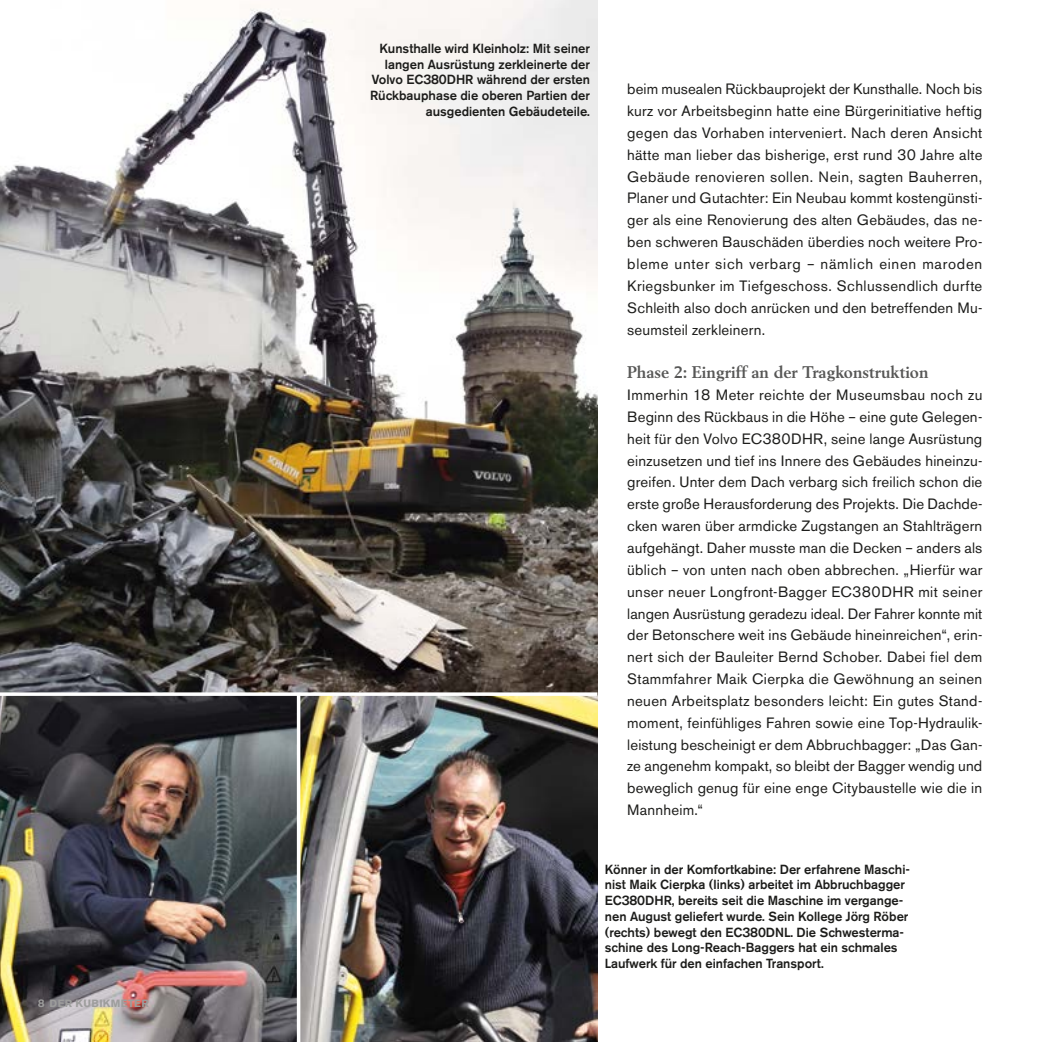
<style>
.page{position:relative;width:1042px;height:1042px;background:#fff}
.page>*{position:absolute;margin:0;border:0;box-sizing:border-box;transform-origin:0 0}
.t1{font:700 16.62px "Volvo Serif Pro";color:#575756}
.t2{font:14.88px/21.9px "Volvo Sans Pro";letter-spacing:.015em;color:#1d1d1b;text-align:justify}
.t3{font:500 13.12px/15.8px "Volvo Sans Pro";color:#1d1d1b}
.t4{font:700 10.5px "Volvo Sans Pro";letter-spacing:.04em;color:#9d9d9c}
</style>
<div class="page">
<img style="left:0;top:0;width:597px;height:1042px">
<svg style="left:0;top:692px;width:597px;height:4px"></svg>
<hr style="left:297px;top:694px;width:3px;height:348px;background:#fff">
<p class="t4" style="left:38px;top:997px;width:113px">8 DER KUBIKMETER</p>
<p class="t3" style="left:370px;top:40px;width:221px;text-align:right">Kunsthalle wird Kleinholz: Mit seiner langen Ausrüstung zerkleinerte der Volvo EC380DHR während der ersten Rückbauphase die oberen Partien der ausgedienten Gebäudeteile.</p>
<p class="t2" style="left:627px;top:78px;width:357px">beim musealen Rückbauprojekt der Kunsthalle. Noch bis kurz vor Arbeitsbeginn hatte eine Bürgerinitiative heftig gegen das Vorhaben interveniert. Nach deren Ansicht hätte man lieber das bisherige, erst rund 30 Jahre alte Gebäude renovieren sollen. Nein, sagten Bauherren, Planer und Gutachter: Ein Neubau kommt kostengünsti&shy;ger als eine Renovierung des alten Gebäudes, das ne&shy;ben schweren Bauschäden überdies noch weitere Pro&shy;bleme unter sich verbarg – nämlich einen maroden Kriegsbunker im Tiefgeschoss. Schlussendlich durfte Schleith also doch anrücken und den betreffenden Mu&shy;seumsteil zerkleinern.</p>
<p class="t1" style="left:627px;top:363px;width:303px">Phase 2: Eingriff an der Tragkonstruktion</p>
<p class="t2" style="left:627px;top:384px;width:357px">Immerhin 18 Meter reichte der Museumsbau noch zu Beginn des Rückbaus in die Höhe – eine gute Gelegen&shy;heit für den Volvo EC380DHR, seine lange Ausrüstung einzusetzen und tief ins Innere des Gebäudes hineinzu&shy;greifen. Unter dem Dach verbarg sich freilich schon die erste große Herausforderung des Projekts. Die Dachde&shy;cken waren über armdicke Zugstangen an Stahlträgern aufgehängt. Daher musste man die Decken – anders als üblich – von unten nach oben abbrechen. „Hierfür war unser neuer Longfront-Bagger EC380DHR mit seiner langen Ausrüstung geradezu ideal. Der Fahrer konnte mit der Betonschere weit ins Gebäude hineinreichen“, erin&shy;nert sich der Bauleiter Bernd Schober. Dabei fiel dem Stammfahrer Maik Cierpka die Gewöhnung an seinen neuen Arbeitsplatz besonders leicht: Ein gutes Stand&shy;moment, feinfühliges Fahren sowie eine Top-Hydraulik&shy;leistung bescheinigt er dem Abbruchbagger: „Das Gan&shy;ze angenehm kompakt, so bleibt der Bagger wendig und beweglich genug für eine enge Citybaustelle wie die in Mannheim.“</p>
<p class="t3" style="left:605px;top:861px;width:307px">Könner in der Komfortkabine: Der erfahrene Maschi&shy;nist Maik Cierpka (links) arbeitet im Abbruchbagger EC380DHR, bereits seit die Maschine im vergange&shy;nen August geliefert wurde. Sein Kollege Jörg Röber (rechts) bewegt den EC380DNL. Die Schwesterma&shy;schine des Long-Reach-Baggers hat ein schmales Laufwerk für den einfachen Transport.</p>
</div>
